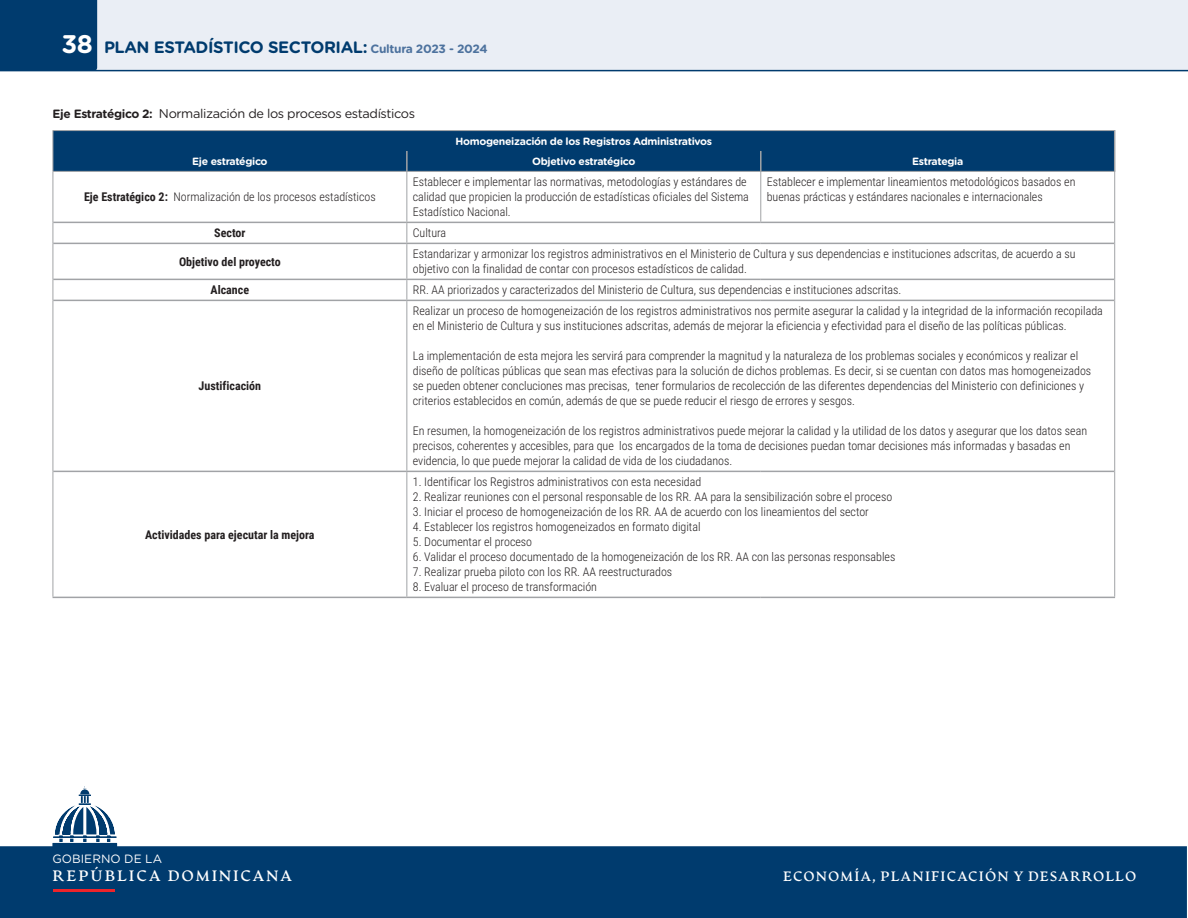
<style>
.page{position:relative;width:1188px;height:918px;background:#fff}
.page>*{position:absolute;margin:0;border:0;box-sizing:border-box;transform-origin:0 0}
.t1{font:700 16.5px "Gotham Rounded";letter-spacing:-.025em;color:#003b6e}
.t2{font:700 15px "Artifex CF";letter-spacing:.11em;color:#fff}
.t3{font:700 13.5px "Artifex CF";letter-spacing:.075em;color:#fff}
.Cuadro{font:12.75px "Gotham Rounded";letter-spacing:-.03em;color:#231f20}
.Cuerpo_de_texto{font:300 12px/15px "Roboto Condensed";color:#231f20}
.Cuerpo_de_texto-2{font:700 12px "Roboto Condensed";color:#231f20}
.t4{font:12px "Gotham Rounded";color:#fff}
.Cuadro-2{font:700 10.5px "Gotham Rounded";letter-spacing:-.03em;color:#fff}
.s1{font-size:25.5px;color:#fff}
.s2{font-size:12px;color:#4d729e}
.s3{font-weight:700;font-size:12px}
.s4{font-weight:700}
</style>
<div class="page">
<div style="left:97px;top:0;width:1091px;height:70px;background:#eaeef5"></div>
<div style="left:0;top:0;width:97px;height:70px;background:#003b6e"></div>
<hr style="left:0;top:70px;width:1188px;height:1px;background:#003b6e">
<div style="left:0;top:843px;width:1187px;height:75px;background:#003b6e"></div>
<hr style="left:53px;top:889px;width:62px;height:3px;background:#ed242a">
<svg style="left:53px;top:786px;width:63px;height:56px"></svg>
<hr style="left:53px;top:172px;width:1px;height:50px;background:#a1a3a6">
<hr style="left:406px;top:172px;width:1px;height:50px;background:#a1a3a6">
<hr style="left:760px;top:172px;width:1px;height:50px;background:#a1a3a6">
<hr style="left:1114px;top:172px;width:1px;height:50px;background:#a1a3a6">
<svg style="left:53px;top:223px;width:1px;height:20px"></svg>
<svg style="left:406px;top:223px;width:1px;height:20px"></svg>
<svg style="left:1114px;top:222px;width:1px;height:21px"></svg>
<hr style="left:53px;top:243px;width:1px;height:36px;background:#a1a3a6">
<hr style="left:406px;top:244px;width:1px;height:35px;background:#a1a3a6">
<hr style="left:1114px;top:243px;width:1px;height:36px;background:#a1a3a6">
<svg style="left:53px;top:280px;width:1px;height:20px"></svg>
<svg style="left:406px;top:280px;width:1px;height:20px"></svg>
<svg style="left:1114px;top:279px;width:1px;height:21px"></svg>
<hr style="left:53px;top:300px;width:1px;height:171px;background:#a1a3a6">
<hr style="left:406px;top:301px;width:1px;height:170px;background:#a1a3a6">
<hr style="left:1114px;top:300px;width:1px;height:171px;background:#a1a3a6">
<hr style="left:53px;top:471px;width:1px;height:126px;background:#a1a3a6">
<hr style="left:406px;top:472px;width:1px;height:125px;background:#a1a3a6">
<hr style="left:1114px;top:471px;width:1px;height:126px;background:#a1a3a6">
<hr style="left:53px;top:222px;width:354px;height:1px;background:#a1a3a6">
<hr style="left:407px;top:222px;width:354px;height:1px;background:#a1a3a6">
<hr style="left:761px;top:222px;width:353px;height:1px;background:#a1a3a6">
<hr style="left:53px;top:243px;width:354px;height:1px;background:#a1a3a6">
<hr style="left:407px;top:243px;width:354px;height:1px;background:#a1a3a6">
<hr style="left:761px;top:243px;width:353px;height:1px;background:#a1a3a6">
<hr style="left:53px;top:279px;width:354px;height:1px;background:#a1a3a6">
<hr style="left:407px;top:279px;width:354px;height:1px;background:#a1a3a6">
<hr style="left:761px;top:279px;width:353px;height:1px;background:#a1a3a6">
<hr style="left:53px;top:300px;width:354px;height:1px;background:#a1a3a6">
<hr style="left:407px;top:300px;width:354px;height:1px;background:#a1a3a6">
<hr style="left:761px;top:300px;width:353px;height:1px;background:#a1a3a6">
<hr style="left:53px;top:471px;width:354px;height:1px;background:#a1a3a6">
<hr style="left:407px;top:471px;width:354px;height:1px;background:#a1a3a6">
<hr style="left:761px;top:471px;width:353px;height:1px;background:#a1a3a6">
<hr style="left:53px;top:597px;width:354px;height:1px;background:#a1a3a6">
<hr style="left:407px;top:597px;width:354px;height:1px;background:#a1a3a6">
<hr style="left:761px;top:597px;width:354px;height:1px;background:#a1a3a6">
<hr style="left:53px;top:130px;width:354px;height:1px;background:#a1a3a6">
<hr style="left:407px;top:130px;width:354px;height:1px;background:#a1a3a6">
<hr style="left:761px;top:130px;width:354px;height:1px;background:#a1a3a6">
<hr style="left:53px;top:171px;width:354px;height:1px;background:#a1a3a6">
<hr style="left:407px;top:171px;width:354px;height:1px;background:#a1a3a6">
<hr style="left:761px;top:171px;width:354px;height:1px;background:#a1a3a6">
<div style="left:53px;top:131px;width:1062px;height:40px;background:#003b6e"></div>
<h1 class="t1" style="left:62px;top:35px;width:428px"><span class="s1">38</span> PLAN ESTADÍSTICO SECTORIAL: <span class="s2">Cultura 2023 - 2024</span></h1>
<p class="Cuadro" style="left:53px;top:105px;width:364px"><span class="s3">Eje Estratégico 2:</span> Normalización de los procesos estadísticos</p>
<p class="Cuadro-2" style="left:455px;top:134px;width:258px">Homogeneización de los Registros Administrativos</p>
<p class="Cuadro-2" style="left:192px;top:154px;width:77px">Eje estratégico</p>
<p class="Cuadro-2" style="left:532px;top:154px;width:105px">Objetivo estratégico</p>
<p class="Cuadro-2" style="left:912px;top:154px;width:53px">Estrategia</p>
<p class="Cuerpo_de_texto" style="left:84px;top:189px;width:293px"><span class="s4">Eje Estratégico 2:</span> Normalización de los procesos estadísticos</p>
<p class="Cuerpo_de_texto" style="left:413px;top:174px;width:338px">Establecer e implementar las normativas, metodologías y estándares de calidad que propicien la producción de estadísticas oficiales del Sistema<br>Estadístico Nacional.</p>
<p class="Cuerpo_de_texto" style="left:767px;top:174px;width:310px">Establecer e implementar lineamientos metodológicos basados en buenas prácticas y estándares nacionales e internacionales</p>
<p class="Cuerpo_de_texto-2" style="left:214px;top:225px;width:33px">Sector</p>
<p class="Cuerpo_de_texto" style="left:413px;top:225px;width:35px">Cultura</p>
<p class="Cuerpo_de_texto-2" style="left:179px;top:253px;width:103px">Objetivo del proyecto</p>
<p class="Cuerpo_de_texto" style="left:413px;top:246px;width:664px">Estandarizar y armonizar los registros administrativos en el Ministerio de Cultura y sus dependencias e instituciones adscritas, de acuerdo a su objetivo con la finalidad de contar con procesos estadísticos de calidad.</p>
<p class="Cuerpo_de_texto-2" style="left:211px;top:282px;width:40px">Alcance</p>
<p class="Cuerpo_de_texto" style="left:413px;top:282px;width:490px">RR. AA priorizados y caracterizados del Ministerio de Cultura, sus dependencias e instituciones adscritas.</p>
<p class="Cuerpo_de_texto-2" style="left:199px;top:378px;width:64px">Justificación</p>
<p class="Cuerpo_de_texto-2" style="left:145px;top:526px;width:171px">Actividades para ejecutar la mejora</p>
<p class="Cuerpo_de_texto" style="left:413px;top:303px;width:691px">Realizar un proceso de homogeneización de los registros administrativos nos permite asegurar la calidad y la integridad de la información recopilada en el Ministerio de Cultura y sus instituciones adscritas, además de mejorar la eficiencia y efectividad para el diseño de las políticas públicas.</p>
<p class="Cuerpo_de_texto" style="left:413px;top:348px;width:680px">La implementación de esta mejora les servirá para comprender la magnitud y la naturaleza de los problemas sociales y económicos y realizar el diseño de políticas públicas que sean mas efectivas para la solución de dichos problemas. Es decir, si se cuentan con datos mas homogeneizados se pueden obtener concluciones mas precisas, tener formularios de recolección de las diferentes dependencias del Ministerio con definiciones y criterios establecidos en común, además de que se puede reducir el riesgo de errores y sesgos.</p>
<p class="Cuerpo_de_texto" style="left:413px;top:423px;width:676px">En resumen, la homogeneización de los registros administrativos puede mejorar la calidad y la utilidad de los datos y asegurar que los datos sean precisos, coherentes y accesibles, para que los encargados de la toma de decisiones puedan tomar decisiones más informadas y basadas en evidencia, lo que puede mejorar la calidad de vida de los ciudadanos.</p>
<p class="Cuerpo_de_texto" style="left:413px;top:474px;width:290px">1. Identificar los Registros administrativos con esta necesidad</p>
<p class="Cuerpo_de_texto" style="left:413px;top:489px;width:481px">2. Realizar reuniones con el personal responsable de los RR. AA para la sensibilización sobre el proceso</p>
<p class="Cuerpo_de_texto" style="left:413px;top:504px;width:458px">3. Iniciar el proceso de homogeneización de los RR. AA de acuerdo con los lineamientos del sector</p>
<p class="Cuerpo_de_texto" style="left:413px;top:519px;width:289px">4. Establecer los registros homogeneizados en formato digital</p>
<p class="Cuerpo_de_texto" style="left:413px;top:534px;width:121px">5. Documentar el proceso</p>
<p class="Cuerpo_de_texto" style="left:413px;top:549px;width:484px">6. Validar el proceso documentado de la homogeneización de los RR. AA con las personas responsables</p>
<p class="Cuerpo_de_texto" style="left:413px;top:564px;width:261px">7. Realizar prueba piloto con los RR. AA reestructurados</p>
<p class="Cuerpo_de_texto" style="left:413px;top:579px;width:186px">8. Evaluar el proceso de transformación</p>
<p class="t4" style="left:53px;top:851px;width:111px">GOBIERNO DE LA</p>
<p class="t2" style="left:53px;top:867px;width:241px">REPÚBLICA DOMINICANA</p>
<p class="t3" style="left:783px;top:868px;width:355px">ECONOMÍA, PLANIFICACIÓN Y DESARROLLO</p>
</div>
